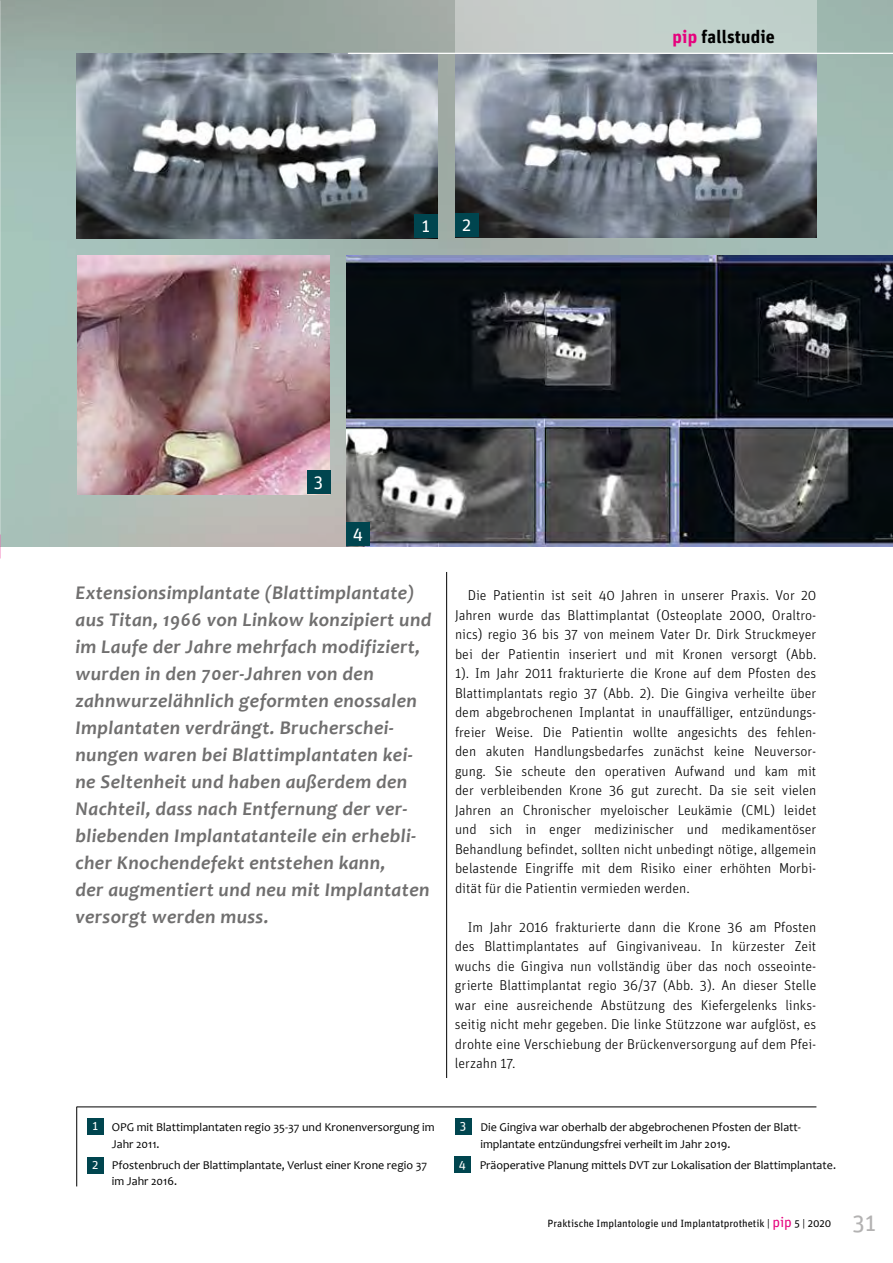
<style>
.page{position:relative;width:893px;height:1263px;background:#fff}
.page>*{position:absolute;margin:0;border:0;box-sizing:border-box;transform-origin:0 0}
.t1{font:24px "Unit OT";color:#b3b2b2}
.t2{font:italic 700 19.5px/27px "Candara";letter-spacing:.02em;color:#706f6f}
.t3{font:700 18px "Unit OT";letter-spacing:.01em;color:#000}
.t4{font:18px "Unit OT";color:#fff}
.t5{font:300 14.25px/19.5px "Unit";color:#000;text-align:justify}
.t6{font:12.45px "Unit OT";color:#fff}
.t7{font:12px/16.5px "Candara";color:#000}
.t8{font:10.5px "Unit OT";color:#000}
.s1{color:#e6007d}
.s2{font-size:14.25px;color:#e6007d}
</style>
<div class="page">
<img style="left:0;top:546px;width:1px;height:13px">
<img style="left:1px;top:0;width:892px;height:546px">
<hr style="left:76px;top:1107px;width:1px;height:79px;background:#000">
<hr style="left:77px;top:1107px;width:739px;height:1px;background:#000">
<div style="left:87px;top:1118px;width:17px;height:17px;background:#00454f"></div>
<div style="left:87px;top:1157px;width:17px;height:16px;background:#00454f"></div>
<div style="left:455px;top:1118px;width:16px;height:16px;background:#00454f"></div>
<div style="left:454px;top:1157px;width:16px;height:16px;background:#00454f"></div>
<hr style="left:446px;top:572px;width:1px;height:506px;background:#000">
<img style="left:77px;top:53px;width:361px;height:185px">
<div style="left:414px;top:215px;width:24px;height:23px;background:#00454f"></div>
<img style="left:78px;top:256px;width:252px;height:238px">
<div style="left:307px;top:471px;width:23px;height:23px;background:#00454f"></div>
<img style="left:346px;top:255px;width:547px;height:291px">
<div style="left:346px;top:523px;width:23px;height:23px;background:#00454f"></div>
<img style="left:455px;top:54px;width:361px;height:183px">
<div style="left:455px;top:214px;width:23px;height:23px;background:#00454f"></div>
<img style="left:0;top:0;width:1px;height:546px">
<div style="left:455px;top:0;width:361px;height:53px;background:#c4cfcb"></div>
<hr style="left:348px;top:53px;width:545px;height:1px;background:#fff">
<p class="t4" style="left:422px;top:215px;width:10px">1</p>
<p class="t4" style="left:462px;top:214px;width:11px">2</p>
<p class="t4" style="left:314px;top:471px;width:11px">3</p>
<p class="t4" style="left:353px;top:523px;width:12px">4</p>
<p class="t3" style="left:673px;top:26px;width:104px"><span class="s1">pip</span> fallstudie</p>
<p class="t2" style="left:75px;top:579px;width:357px">Extensionsimplantate (Blattimplantate) aus Titan, 1966 von Linkow konzipiert und im Laufe der Jahre mehrfach modifiziert, wurden in den 70er-Jahren von den zahnwurzelähnlich geformten enossalen Implantaten verdrängt. Brucherschei&shy;nungen waren bei Blattimplantaten kei&shy;ne Seltenheit und haben außerdem den Nachteil, dass nach Entfernung der ver&shy;bliebenden Implantatanteile ein erhebli&shy;cher Knochendefekt entstehen kann,<br>der augmentiert und neu mit Implantaten versorgt werden muss.</p>
<p class="t5" style="left:455px;top:585px;width:363px;text-indent:13px">Die Patientin ist seit 40 Jahren in unserer Praxis. Vor 20<br>Jahren wurde das Blattimplantat (Osteoplate 2000, Oraltro&shy;nics) regio 36 bis 37 von meinem Vater Dr. Dirk Struckmeyer bei der Patientin inseriert und mit Kronen versorgt (Abb.<br>1). Im Jahr 2011 frakturierte die Krone auf dem Pfosten des Blattimplantats regio 37 (Abb. 2). Die Gingiva verheilte über dem abgebrochenen Implantat in unauffälliger, entzündungs&shy;freier Weise. Die Patientin wollte angesichts des fehlen&shy;den akuten Handlungsbedarfes zunächst keine Neuversor&shy;gung. Sie scheute den operativen Aufwand und kam mit der verbleibenden Krone 36 gut zurecht. Da sie seit vielen Jahren an Chronischer myeloischer Leukämie (CML) leidet und sich in enger medizinischer und medikamentöser Behandlung befindet, sollten nicht unbedingt nötige, allgemein belastende Eingriffe mit dem Risiko einer erhöhten Morbi&shy;dität für die Patientin vermieden werden.</p>
<p class="t5" style="left:455px;top:917px;width:363px;text-indent:13px">Im Jahr 2016 frakturierte dann die Krone 36 am Pfosten des Blattimplantates auf Gingivaniveau. In kürzester Zeit wuchs die Gingiva nun vollständig über das noch osseointe&shy;grierte Blattimplantat regio 36/37 (Abb. 3). An dieser Stelle war eine ausreichende Abstützung des Kiefergelenks links&shy;seitig nicht mehr gegeben. Die linke Stützzone war aufglöst, es drohte eine Verschiebung der Brückenversorgung auf dem Pfei&shy;lerzahn 17.</p>
<p class="t6" style="left:93px;top:1118px;width:7px">1</p>
<p class="t6" style="left:92px;top:1157px;width:8px">2</p>
<p class="t6" style="left:460px;top:1118px;width:8px">3</p>
<p class="t6" style="left:459px;top:1157px;width:9px">4</p>
<p class="t7" style="left:112px;top:1119px;width:324px">OPG mit Blattimplantaten regio 35-37 und Kronenversorgung im<br>Jahr 2011.</p>
<p class="t7" style="left:480px;top:1119px;width:322px">Die Gingiva war oberhalb der abgebrochenen Pfosten der Blatt&shy;implantate entzündungsfrei verheilt im Jahr 2019.</p>
<p class="t7" style="left:112px;top:1156px;width:317px">Pfostenbruch der Blattimplantate, Verlust einer Krone regio 37 im Jahr 2016.</p>
<p class="t7" style="left:480px;top:1157px;width:358px">Präoperative Planung mittels DVT zur Lokalisation der Blattimplantate.</p>
<p class="t8" style="left:548px;top:1217px;width:285px">Praktische Implantologie und Implantatprothetik | <span class="s2">pip</span> 5 | 2020</p>
<h1 class="t1" style="left:853px;top:1209px;width:25px">31</h1>
</div>
